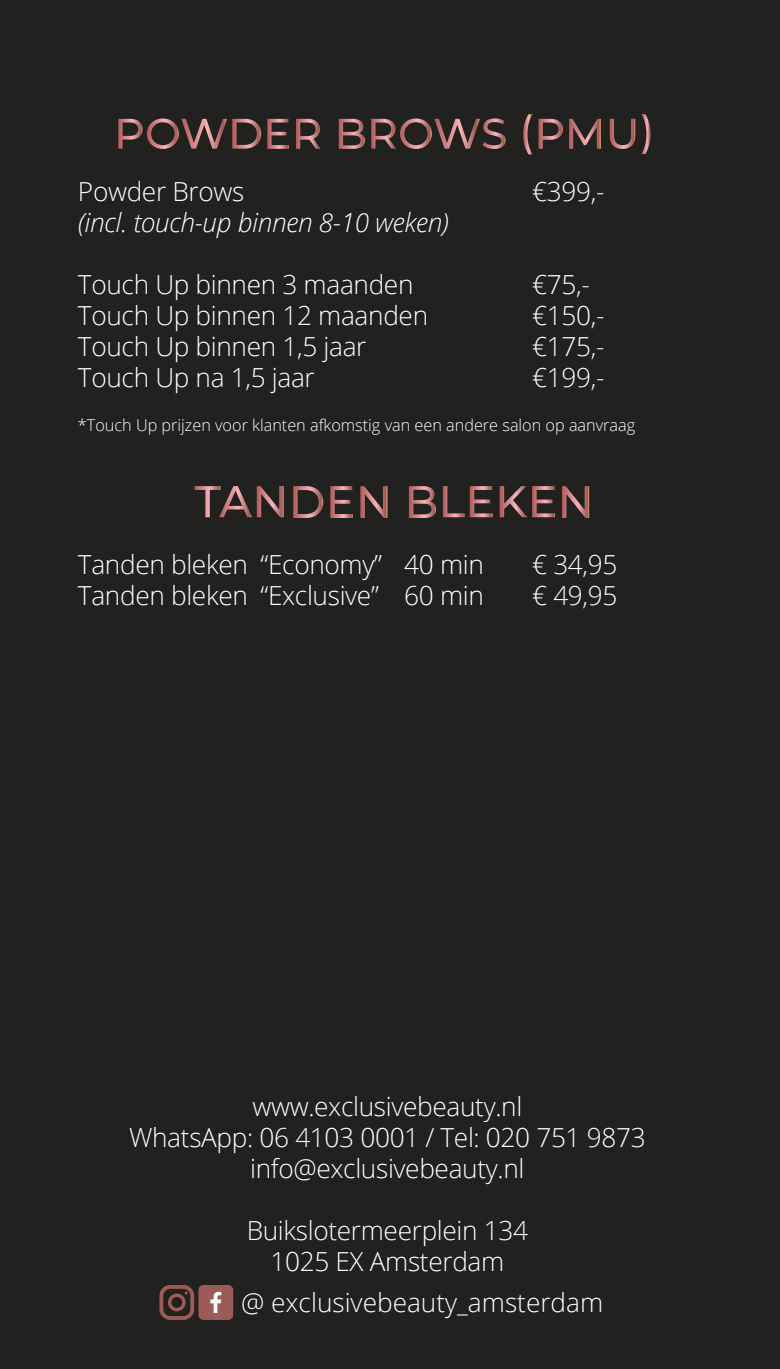
<style>
.page{position:relative;width:780px;height:1369px;background:#21211f}
.page>*{position:absolute;margin:0;border:0;box-sizing:border-box;transform-origin:0 0}
.t1{font:300 26.25px/31px "Open Sans";letter-spacing:-.01em;color:#fff}
.t2{font:italic 300 26.25px "Open Sans";letter-spacing:-.015em;color:#fff}
.t3{font:300 16.25px "Open Sans";color:#fff}
</style>
<div class="page">
<svg style="left:118px;top:118px;width:143px;height:31px"></svg>
<svg style="left:267px;top:119px;width:22px;height:30px"></svg>
<svg style="left:159px;top:1285px;width:74px;height:35px"></svg>
<svg style="left:296px;top:119px;width:24px;height:30px"></svg>
<svg style="left:339px;top:119px;width:26px;height:30px"></svg>
<svg style="left:371px;top:118px;width:135px;height:31px"></svg>
<svg style="left:523px;top:114px;width:10px;height:40px"></svg>
<svg style="left:539px;top:119px;width:24px;height:30px"></svg>
<svg style="left:569px;top:119px;width:32px;height:30px"></svg>
<svg style="left:610px;top:119px;width:25px;height:30px"></svg>
<svg style="left:641px;top:114px;width:9px;height:40px"></svg>
<svg style="left:195px;top:486px;width:89px;height:31px"></svg>
<svg style="left:293px;top:486px;width:30px;height:32px"></svg>
<svg style="left:330px;top:486px;width:23px;height:32px"></svg>
<svg style="left:360px;top:486px;width:28px;height:32px"></svg>
<svg style="left:409px;top:486px;width:27px;height:32px"></svg>
<svg style="left:443px;top:486px;width:50px;height:31px"></svg>
<svg style="left:500px;top:486px;width:55px;height:31px"></svg>
<svg style="left:562px;top:486px;width:27px;height:32px"></svg>
<p class="t1" style="left:78px;top:175px;width:168px">Powder Brows</p>
<p class="t2" style="left:78px;top:204px;width:372px">(incl. touch-up binnen 8-10 weken)</p>
<p class="t1" style="left:78px;top:268px;width:352px">Touch Up binnen 3 maanden<br>Touch Up binnen 12 maanden<br>Touch Up binnen 1,5 jaar<br>Touch Up na 1,5 jaar</p>
<p class="t1" style="left:532px;top:175px;width:74px">€399,-</p>
<p class="t1" style="left:532px;top:268px;width:74px">€75,- €150,- €175,- €199,-</p>
<p class="t3" style="left:78px;top:414px;width:559px">*Touch Up prijzen voor klanten afkomstig van een andere salon op aanvraag</p>
<p class="t1" style="left:78px;top:548px;width:305px">Tanden bleken “Economy”<br>Tanden bleken “Exclusive”</p>
<p class="t1" style="left:532px;top:548px;width:87px">€ 34,95 € 49,95</p>
<p class="t1" style="left:404px;top:548px;width:81px">40 min<br>60 min</p>
<p class="t1" style="left:129px;top:1090px;width:518px;text-align:center">www.exclusivebeauty.nl<br>WhatsApp: 06 4103 0001 / Tel: 020 751 9873 info@exclusivebeauty.nl</p>
<p class="t1" style="left:247px;top:1214px;width:283px;text-align:center">Buikslotermeerplein 134<br>1025 EX Amsterdam</p>
<p class="t1" style="left:241px;top:1286px;width:364px">@ exclusivebeauty_amsterdam</p>
</div>
